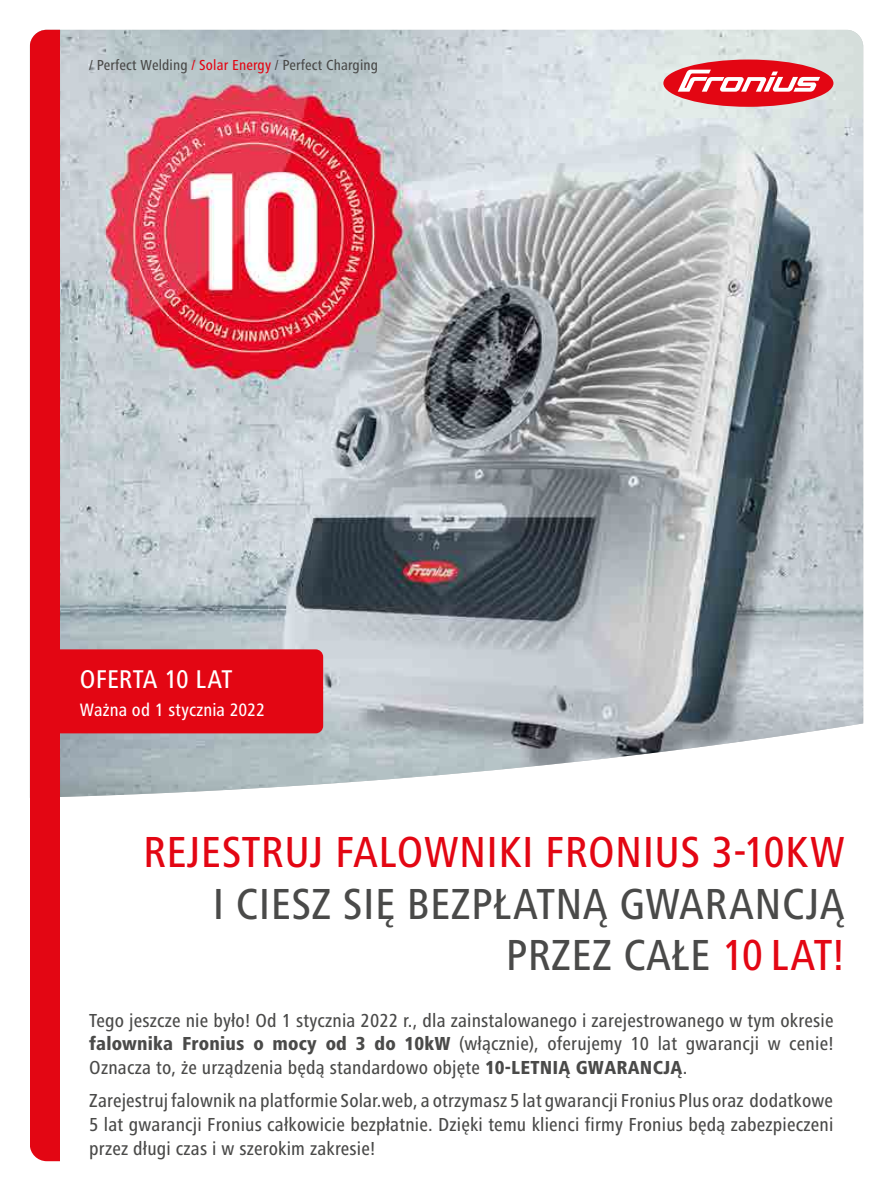
<style>
.page{position:relative;width:893px;height:1191px;background:#fff}
.page>*{position:absolute;margin:0;border:0;box-sizing:border-box;transform-origin:0 0}
.t1{font:500 condensed 45px/51.6px "Frutiger Next LTW1 G";letter-spacing:.01em;color:#4a4a49;text-align:right}
.t2{font:500 condensed 45px "Frutiger Next LTW1 G";letter-spacing:.01em;color:#e30613}
.t3{font:500 condensed 26.55px "Frutiger Next LTW1 G";letter-spacing:-.005em;color:#fff}
.t4{font:500 condensed 19.5px/23.7px "Frutiger Next LTW1 G";letter-spacing:.01em;color:#4a4a49;text-align:justify}
.t5{font:500 condensed 18.6px "Frutiger Next LTW1 G";letter-spacing:.005em;color:#fff}
.t6{font:500 condensed 15px "Frutiger Next LTW1 G";letter-spacing:.01em;color:#4a4a49}
.s1{color:#e30613}
.s2{font-weight:800}
</style>
<div class="page">
<img style="left:60px;top:30px;width:803px;height:767px">
<div style="left:30px;top:30px;width:30px;height:1131px;background:#e30613"></div>
<div style="left:663px;top:60px;width:170px;height:47px;background:#e30613;border-radius:50%"></div>
<svg style="left:678px;top:70px;width:142px;height:22px"></svg>
<div style="left:60px;top:649px;width:263px;height:84px;background:#e30613"></div>
<p class="t6" style="left:89px;top:57px;width:290px">/ Perfect Welding <span class="s1">/ Solar Energy</span> / Perfect Charging</p>
<h2 class="t3" style="left:80px;top:663px;width:154px">OFERTA 10 LAT</h2>
<p class="t5" style="left:80px;top:699px;width:186px">Ważna od 1 stycznia 2022</p>
<h1 class="t2" style="left:143px;top:826px;width:703px">REJESTRUJ FALOWNIKI FRONIUS 3-10KW</h1>
<h1 class="t1" style="left:213px;top:877px;width:633px">I CIESZ SIĘ BEZPŁATNĄ GWARANCJĄ<br>PRZEZ CAŁE <span class="s1">10 LAT!</span></h1>
<p class="t4" style="left:89px;top:1008px;width:746px">Tego jeszcze nie było! Od 1 stycznia 2022 r., dla zainstalowanego i zarejestrowanego w tym okresie <span class="s2">falownika Fronius o mocy od 3 do 10kW</span> (włącznie), oferujemy 10 lat gwarancji w cenie!<br>Oznacza to, że urządzenia będą standardowo objęte <span class="s2">10-LETNIĄ GWARANCJĄ</span>.</p>
<p class="t4" style="left:89px;top:1088px;width:746px">Zarejestruj falownik na platformie Solar.web, a otrzymasz 5 lat gwarancji Fronius Plus oraz dodatkowe 5 lat gwarancji Fronius całkowicie bezpłatnie. Dzięki temu klienci firmy Fronius będą zabezpieczeni przez długi czas i w szerokim zakresie!</p>
</div>
